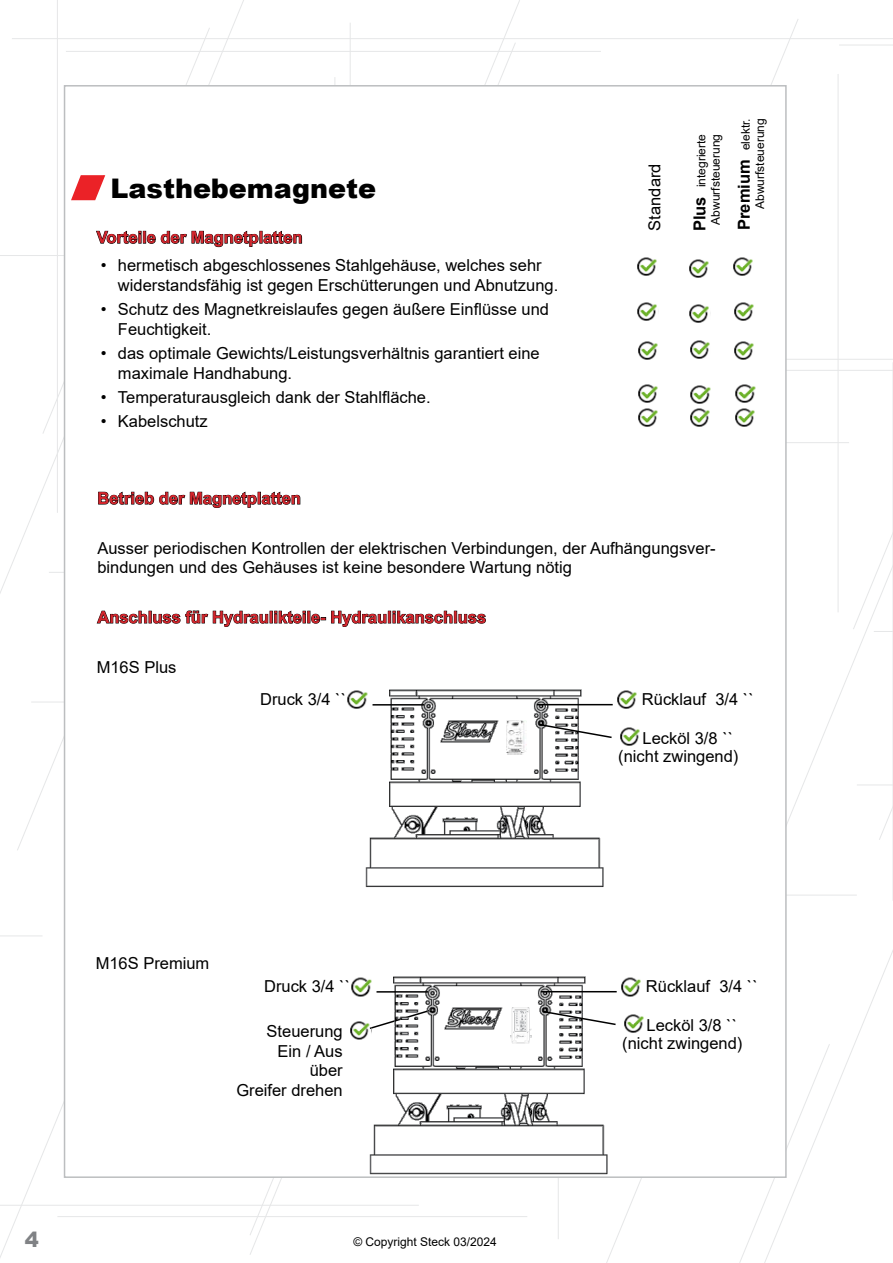
<style>
.page{position:relative;width:893px;height:1263px;background:#fff}
.page>*{position:absolute;margin:0;border:0;box-sizing:border-box;transform-origin:0 0}
.t1{font:900 27px "Arial";color:#000}
.t2{font:900 21px "Arial";color:#808285}
.t3{font:16.5px/19.8px "Arial";color:#000}
.t4{font:700 16.5px "Arial";color:#d2232a}
.t5{font:700 16.5px "Arial";color:#000}
.t6{font:12px/14.4px "Arial";color:#000;text-align:center}
.s1{font-weight:700;font-size:16.5px}
.s2{font-weight:400;font-size:12px}
</style>
<div class="page">
<svg style="left:63px;top:28px;width:148px;height:300px"></svg>
<svg style="left:739px;top:1044px;width:91px;height:219px"></svg>
<svg style="left:250px;top:1178px;width:32px;height:77px"></svg>
<svg style="left:484px;top:0;width:36px;height:85px"></svg>
<hr style="left:12px;top:38px;width:881px;height:1px;background:#e6e7e8">
<hr style="left:66px;top:51px;width:535px;height:1px;background:#e6e7e8">
<hr style="left:510px;top:359px;width:383px;height:1px;background:#e6e7e8">
<hr style="left:531px;top:370px;width:362px;height:1px;background:#e6e7e8">
<hr style="left:696px;top:895px;width:161px;height:1px;background:#e6e7e8">
<svg style="left:852px;top:44px;width:41px;height:796px"></svg>
<hr style="left:57px;top:1216px;width:470px;height:1px;background:#e6e7e8">
<hr style="left:0;top:1205px;width:419px;height:1px;background:#e6e7e8">
<hr style="left:0;top:935px;width:43px;height:1px;background:#e6e7e8">
<hr style="left:838px;top:74px;width:1px;height:538px;background:#e6e7e8">
<hr style="left:57px;top:0;width:1px;height:513px;background:#e6e7e8">
<hr style="left:558px;top:701px;width:1px;height:538px;background:#e6e7e8">
<hr style="left:0;top:255px;width:87px;height:1px;background:#e6e7e8">
<hr style="left:839px;top:45px;width:54px;height:1px;background:#e6e7e8">
<hr style="left:892px;top:362px;width:1px;height:539px;background:#e6e7e8">
<hr style="left:334px;top:77px;width:1px;height:538px;background:#e6e7e8">
<hr style="left:350px;top:23px;width:1px;height:538px;background:#e6e7e8">
<hr style="left:78px;top:442px;width:771px;height:1px;background:#e6e7e8">
<div style="left:64px;top:85px;width:723px;height:1093px;background:#fff;border:2px solid #bcbec0"></div>
<img style="left:617px;top:690px;width:20px;height:19px">
<img style="left:620px;top:727px;width:20px;height:19px">
<img style="left:351px;top:1024px;width:1px;height:12px">
<img style="left:352px;top:976px;width:269px;height:202px">
<hr style="left:541px;top:991px;width:76px;height:1px;background:#000">
<img style="left:620px;top:976px;width:21px;height:20px">
<hr style="left:376px;top:991px;width:52px;height:1px;background:#000">
<img style="left:351px;top:976px;width:21px;height:20px">
<svg style="left:541px;top:1010px;width:76px;height:16px"></svg>
<img style="left:624px;top:1014px;width:20px;height:19px">
<svg style="left:16px;top:328px;width:597px;height:591px"></svg>
<div style="left:510px;top:1007px;width:24px;height:43px;background:#fff"></div>
<img style="left:510px;top:1007px;width:22px;height:36px">
<svg style="left:71px;top:175px;width:35px;height:26px"></svg>
<svg style="left:96px;top:230px;width:206px;height:17px"></svg>
<img style="left:733px;top:257px;width:20px;height:19px">
<img style="left:734px;top:302px;width:20px;height:19px">
<img style="left:734px;top:341px;width:20px;height:19px">
<img style="left:735px;top:408px;width:20px;height:19px">
<img style="left:735px;top:384px;width:21px;height:19px">
<img style="left:637px;top:257px;width:20px;height:19px">
<img style="left:638px;top:302px;width:19px;height:19px">
<img style="left:638px;top:341px;width:20px;height:19px">
<img style="left:638px;top:408px;width:20px;height:19px">
<img style="left:638px;top:384px;width:20px;height:19px">
<img style="left:689px;top:259px;width:20px;height:19px">
<img style="left:689px;top:304px;width:20px;height:19px">
<img style="left:690px;top:340px;width:20px;height:19px">
<img style="left:690px;top:408px;width:20px;height:19px">
<img style="left:690px;top:385px;width:21px;height:19px">
<h1 class="t1" style="left:111px;top:169px;width:267px">Lasthebemagnete</h1>
<p class="t4" style="left:97px;top:226px;width:207px">Vorteile der Magnetplatten</p>
<p class="t3" style="left:118px;top:256px;width:442px;text-indent:-17px">• hermetisch abgeschlossenes Stahlgehäuse, welches sehr widerstandsfähig ist gegen Erschütterungen und Abnutzung.</p>
<p class="t3" style="left:118px;top:299px;width:433px;text-indent:-17px">• Schutz des Magnetkreislaufes gegen äußere Einflüsse und<br>Feuchtigkeit.</p>
<p class="t3" style="left:118px;top:343px;width:423px;text-indent:-17px">• das optimale Gewichts/Leistungsverhältnis garantiert eine maximale Handhabung.</p>
<p class="t3" style="left:101px;top:387px;width:331px">• Temperaturausgleich dank der Stahlfläche.</p>
<p class="t3" style="left:101px;top:411px;width:108px">• Kabelschutz</p>
<p class="t3" style="left:645px;top:231px;width:68px;rotate:-90deg">Standard</p>
<p class="t6" style="left:694px;top:231px;width:99px;rotate:-90deg"><span class="s1">Plus</span> integrierte<br>Abwurfsteuerung</p>
<p class="t5" style="left:732px;top:230px;width:113px;rotate:-90deg">Premium <span class="s2">elektr.</span></p>
<p class="t6" style="left:753px;top:209px;width:92px;rotate:-90deg">Abwurfsteuerung</p>
<p class="t4" style="left:97px;top:487px;width:205px">Betrieb der Magnetplatten</p>
<p class="t3" style="left:97px;top:538px;width:620px">Ausser periodischen Kontrollen der elektrischen Verbindungen, der Aufhängungsver&shy;bindungen und des Gehäuses ist keine besondere Wartung nötig</p>
<p class="t4" style="left:97px;top:605px;width:390px">Anschluss für Hydraulikteile- Hydraulikanschluss</p>
<p class="t3" style="left:97px;top:657px;width:81px">M16S Plus</p>
<p class="t3" style="left:260px;top:689px;width:88px">Druck 3/4 ``</p>
<p class="t3" style="left:642px;top:689px;width:113px">Rücklauf 3/4 ``</p>
<p class="t3" style="left:618px;top:729px;width:122px;line-height:18px;text-indent:24px">Lecköl 3/8 `` (nicht zwingend)</p>
<p class="t3" style="left:96px;top:953px;width:115px">M16S Premium</p>
<p class="t3" style="left:264px;top:976px;width:88px">Druck 3/4 ``</p>
<p class="t3" style="left:646px;top:976px;width:113px">Rücklauf 3/4 ``</p>
<p class="t3" style="left:622px;top:1016px;width:122px;line-height:18px;text-indent:24px">Lecköl 3/8 `` (nicht zwingend)</p>
<p class="t3" style="left:236px;top:1021px;width:108px;text-align:right">Steuerung<br>Ein / Aus<br>über<br>Greifer drehen</p>
<p class="t2" style="left:25px;top:1224px;width:16px">4</p>
<p class="t6" style="left:353px;top:1234px;width:145px">© Copyright Steck 03/2024</p>
</div>
